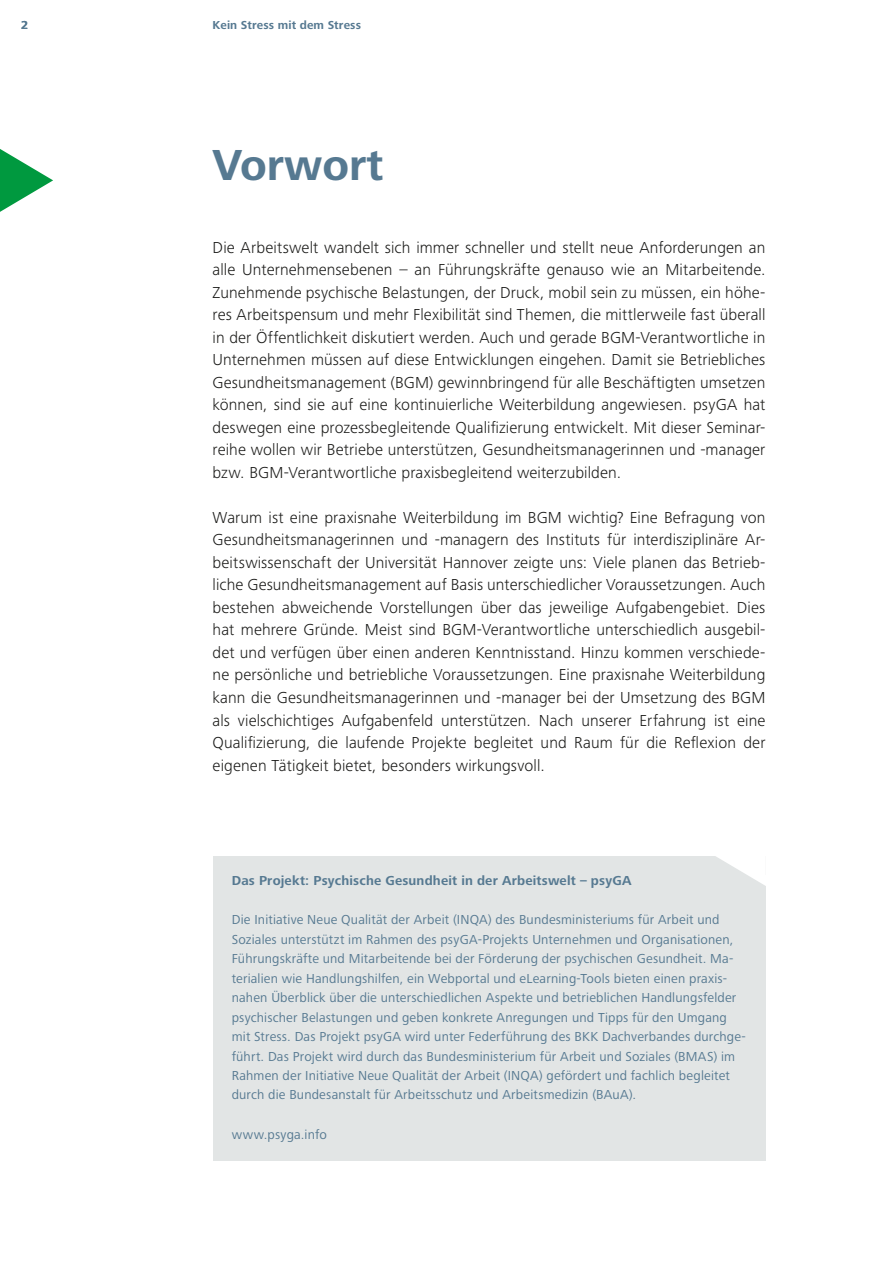
<style>
.page{position:relative;width:893px;height:1263px;background:#fff}
.page>*{position:absolute;margin:0;border:0;box-sizing:border-box;transform-origin:0 0}
.t1{font:700 45px "Frutiger Next Pro";color:#567991}
.t2{font:300 16.5px/22.5px "Frutiger Next Pro";letter-spacing:.01em;color:#1a1a18;text-align:justify}
.t3{font:13.5px/19.5px "Frutiger Next Pro";letter-spacing:.015em;color:#567991}
.t4{font:700 13.5px "Frutiger Next Pro";letter-spacing:.015em;color:#567991}
.t5{font:700 12px "Frutiger Next Pro";letter-spacing:.01em;color:#567991}
</style>
<div class="page">
<svg style="left:0;top:149px;width:53px;height:63px"></svg>
<div style="left:213px;top:856px;width:552px;height:305px;background:#e2e5e5"></div>
<svg style="left:716px;top:856px;width:50px;height:40px"></svg>
<p class="t5" style="left:21px;top:18px;width:9px">2</p>
<p class="t5" style="left:213px;top:18px;width:150px">Kein Stress mit dem Stress</p>
<h1 class="t1" style="left:213px;top:140px;width:172px">Vorwort</h1>
<p class="t2" style="left:213px;top:236px;width:554px">Die Arbeitswelt wandelt sich immer schneller und stellt neue Anforderungen an alle Unternehmensebenen – an Führungskräfte genauso wie an Mitarbeitende.<br>Zunehmende psychische Belastungen, der Druck, mobil sein zu müssen, ein höhe&shy;res Arbeitspensum und mehr Flexibilität sind Themen, die mittlerweile fast überall in der Öffentlichkeit diskutiert werden. Auch und gerade BGM-Verantwortliche in Unternehmen müssen auf diese Entwicklungen eingehen. Damit sie Betriebliches Gesundheitsmanagement (BGM) gewinnbringend für alle Beschäftigten umsetzen können, sind sie auf eine kontinuierliche Weiterbildung angewiesen. psyGA hat deswegen eine prozessbegleitende Qualifizierung entwickelt. Mit dieser Seminar&shy;reihe wollen wir Betriebe unterstützen, Gesundheitsmanagerinnen und -manager bzw. BGM-Verantwortliche praxisbegleitend weiterzubilden.</p>
<p class="t2" style="left:213px;top:506px;width:554px">Warum ist eine praxisnahe Weiterbildung im BGM wichtig? Eine Befragung von Gesundheitsmanagerinnen und -managern des Instituts für interdisziplinäre Ar&shy;beitswissenschaft der Universität Hannover zeigte uns: Viele planen das Betrieb&shy;liche Gesundheitsmanagement auf Basis unterschiedlicher Voraussetzungen. Auch bestehen abweichende Vorstellungen über das jeweilige Aufgabengebiet. Dies hat mehrere Gründe. Meist sind BGM-Verantwortliche unterschiedlich ausgebil&shy;det und verfügen über einen anderen Kenntnisstand. Hinzu kommen verschiede&shy;ne persönliche und betriebliche Voraussetzungen. Eine praxisnahe Weiterbildung kann die Gesundheitsmanagerinnen und -manager bei der Umsetzung des BGM als vielschichtiges Aufgabenfeld unterstützen. Nach unserer Erfahrung ist eine Qualifizierung, die laufende Projekte begleitet und Raum für die Reflexion der eigenen Tätigkeit bietet, besonders wirkungsvoll.</p>
<p class="t4" style="left:232px;top:873px;width:401px">Das Projekt: Psychische Gesundheit in der Arbeitswelt – psyGA</p>
<p class="t3" style="left:232px;top:910px;width:516px">Die Initiative Neue Qualität der Arbeit (INQA) des Bundesministeriums für Arbeit und Soziales unterstützt im Rahmen des psyGA-Projekts Unternehmen und Organisationen, Führungskräfte und Mitarbeitende bei der Förderung der psychischen Gesundheit. Ma&shy;terialien wie Handlungshilfen, ein Webportal und eLearning-Tools bieten einen praxis&shy;nahen Überblick über die unterschiedlichen Aspekte und betrieblichen Handlungsfelder psychischer Belastungen und geben konkrete Anregungen und Tipps für den Umgang mit Stress. Das Projekt psyGA wird unter Federführung des BKK Dachverbandes durchge&shy;führt. Das Projekt wird durch das Bundesministerium für Arbeit und Soziales (BMAS) im Rahmen der Initiative Neue Qualität der Arbeit (INQA) gefördert und fachlich begleitet durch die Bundesanstalt für Arbeitsschutz und Arbeitsmedizin (BAuA).</p>
<p class="t3" style="left:232px;top:1124px;width:97px">www.psyga.info</p>
</div>
